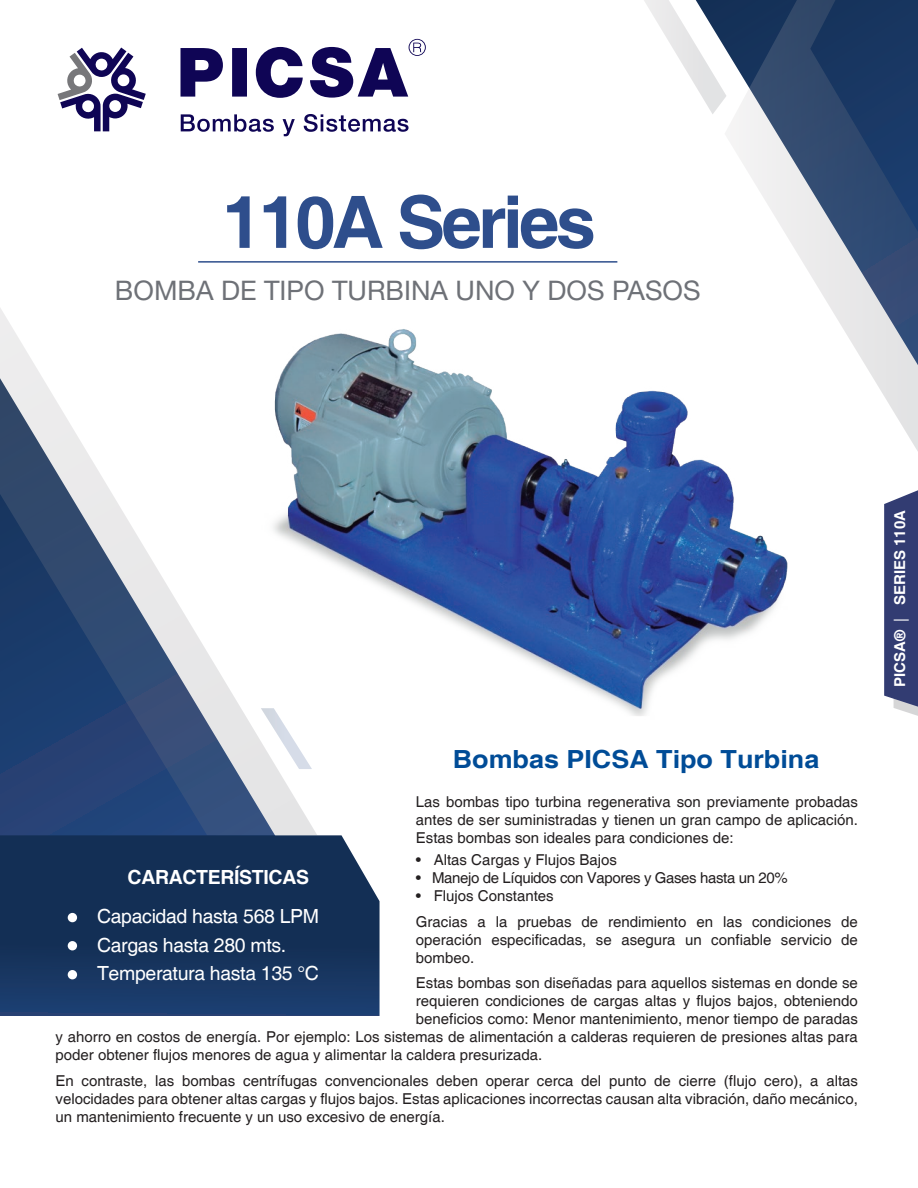
<style>
.page{position:relative;width:918px;height:1188px;background:#fff}
.page>*{position:absolute;margin:0;border:0;box-sizing:border-box;transform-origin:0 0}
.t1{font:700 72.3px "Helvetica";letter-spacing:-.05em;color:#2e4e8c}
.t2{font:27px "Helvetica Neue LT Std";color:#6e7177}
.t3{font:700 25.05px "Helvetica";color:#004c97;scale:1.08 1}
.t4{font:19.5px/28.5px "Helvetica";letter-spacing:-.02em;color:#fff}
.t5{font:700 19.5px "Helvetica";letter-spacing:-.02em;color:#fff}
.t6{font:15px/18px "Helvetica";color:#231f20;text-align:justify}
.t7{font:15px "Helvetica";letter-spacing:-.025em;color:#231f20}
.t8{font:700 15px "Helvetica";color:#fff}
.s1{font-weight:400}
</style>
<div class="page">
<img style="left:317px;top:329px;width:471px;height:387px">
<svg style="left:0;top:62px;width:317px;height:773px"></svg>
<svg style="left:261px;top:708px;width:51px;height:61px"></svg>
<svg style="left:58px;top:48px;width:88px;height:83px"></svg>
<svg style="left:181px;top:114px;width:93px;height:18px"></svg>
<svg style="left:283px;top:119px;width:12px;height:17px"></svg>
<svg style="left:304px;top:114px;width:105px;height:18px"></svg>
<svg style="left:181px;top:39px;width:245px;height:59px"></svg>
<hr style="left:198px;top:261px;width:419px;height:2px;background:#2e4e8c">
<svg style="left:0;top:835px;width:380px;height:181px;background:#19365e"></svg>
<svg style="left:68px;top:913px;width:9px;height:9px"></svg>
<svg style="left:68px;top:941px;width:9px;height:9px"></svg>
<svg style="left:68px;top:970px;width:9px;height:9px"></svg>
<svg style="left:884px;top:515px;width:34px;height:201px;background:#40497b"></svg>
<svg style="left:696px;top:329px;width:28px;height:36px"></svg>
<svg style="left:724px;top:0;width:194px;height:515px"></svg>
<svg style="left:644px;top:0;width:83px;height:114px"></svg>
<h1 class="t1" style="left:222px;top:178px;width:375px">110A Series</h1>
<h2 class="t2" style="left:115px;top:275px;width:587px">BOMBA DE TIPO TURBINA UNO Y DOS PASOS</h2>
<h3 class="t3" style="left:453px;top:744px;width:341px">Bombas PICSA Tipo Turbina</h3>
<p class="t6" style="left:416px;top:793px;width:444px">Las bombas tipo turbina regenerativa son previamente probadas antes de ser suministradas y tienen un gran campo de aplicación.<br>Estas bombas son ideales para condiciones de:</p>
<p class="t6" style="left:416px;top:852px;width:203px">• Altas Cargas y Flujos Bajos</p>
<p class="t7" style="left:416px;top:869px;width:373px">• Manejo de Líquidos con Vapores y Gases hasta un 20%</p>
<p class="t6" style="left:416px;top:884px;width:444px;line-height:25.5px">• Flujos Constantes<br>Gracias a la pruebas de rendimiento en las condiciones de</p>
<p class="t6" style="left:416px;top:931px;width:444px">operación especificadas, se asegura un confiable servicio de bombeo.</p>
<p class="t6" style="left:416px;top:975px;width:444px">Estas bombas son diseñadas para aquellos sistemas en donde se</p>
<p class="t6" style="left:416px;top:993px;width:444px">requieren condiciones de cargas altas y flujos bajos, obteniendo</p>
<p class="t6" style="left:416px;top:1011px;width:444px">beneficios como: Menor mantenimiento, menor tiempo de paradas</p>
<p class="t6" style="left:56px;top:1029px;width:804px">y ahorro en costos de energía. Por ejemplo: Los sistemas de alimentación a calderas requieren de presiones altas para</p>
<p class="t6" style="left:56px;top:1047px;width:488px">poder obtener flujos menores de agua y alimentar la caldera presurizada.</p>
<p class="t6" style="left:56px;top:1072px;width:804px">En contraste, las bombas centrífugas convencionales deben operar cerca del punto de cierre (flujo cero), a altas velocidades para obtener altas cargas y flujos bajos. Estas aplicaciones incorrectas causan alta vibración, daño mecánico, un mantenimiento frecuente y un uso excesivo de energía.</p>
<h3 class="t5" style="left:128px;top:865px;width:183px">CARACTERÍSTICAS</h3>
<h3 class="t4" style="left:97px;top:903px;width:224px">Capacidad hasta 568 LPM<br>Cargas hasta 280 mts.<br>Temperatura hasta 135 °C</h3>
<p class="t8" style="left:891px;top:687px;width:178px;rotate:-90deg">PICSA® <span class="s1">|</span> SERIES 110A</p>
</div>
